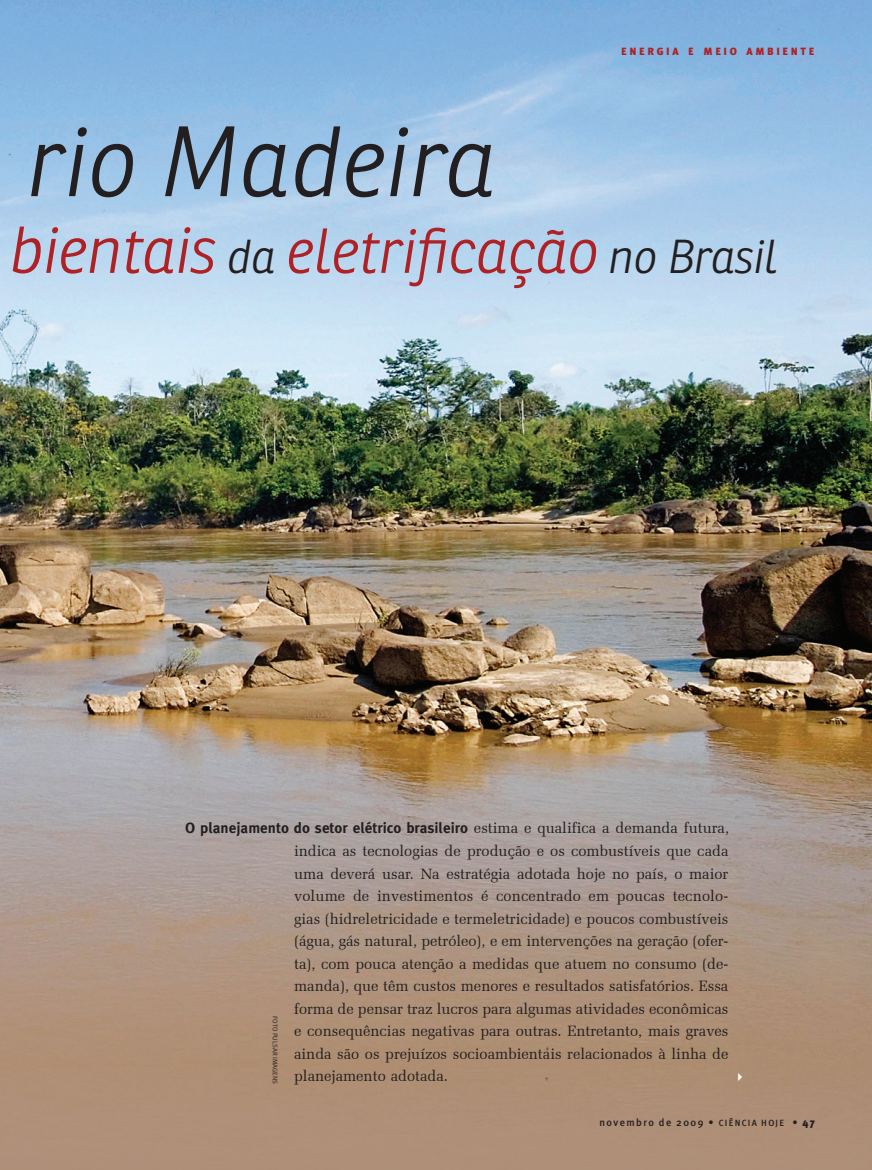
<style>
.page{position:relative;width:872px;height:1170px;background:#fff}
.page>*{position:absolute;margin:0;border:0;box-sizing:border-box;transform-origin:0 0}
.t1{font:italic 300 96.9px "Ronnia";color:#231f20}
.t2{font:italic 300 61.8px "Ronnia";letter-spacing:-.01em;color:#ae2226}
._1º_parágrafo{font:15px/22.5px "Zapf Elliptical 711 BT";color:#231f20;text-align:justify}
.t3{font:500 10.5px "Meta Plus";letter-spacing:.135em;color:#231f20}
.Retranquinha{font:900 10.5px "Meta Plus";letter-spacing:.25em;color:#ae2226}
.Crédito{font:6.75px "Meta Plus Normal";letter-spacing:.005em;color:#231f20}
.s1{font-size:64.35px}
.s2{font-size:46.35px;color:#231f20}
.s3{font-family:"Meta Plus";font-weight:700}
.s4{font-size:9px}
.s5{font-weight:900}
</style>
<div class="page">
<img style="left:0;top:0;width:872px;height:1169px">
<svg style="left:738px;top:1072px;width:4px;height:8px"></svg>
<p class="Retranquinha" style="left:621px;top:45px;width:195px">ENERGIA E MEIO AMBIENTE</p>
<h1 class="t1" style="left:24px;top:102px;width:471px">rio Madeira</h1>
<h2 class="t2" style="left:8px;top:213px;width:770px"><span class="s1">bientais</span> <span class="s2">da</span> eletrificação <span class="s2">no Brasil</span></h2>
<p class="_1º_parágrafo" style="left:294px;top:816px;width:436px;text-indent:-109px"><span class="s3">O planejamento do setor elétrico brasileiro</span> estima e qualifica a demanda futura, indica as tecnologias de produção e os combustíveis que cada uma deverá usar. Na estratégia adotada hoje no país, o maior volume de investimentos é concentrado em poucas tecnolo&shy;gias (hidreletricidade e termeletricidade) e poucos combustíveis (água, gás natural, petróleo), e em intervenções na geração (ofer&shy;ta), com pouca atenção a medidas que atuem no consumo (de&shy;manda), que têm custos menores e resultados satisfatórios. Essa forma de pensar traz lucros para algumas atividades econômicas e consequências negativas para outras. Entretanto, mais graves ainda são os prejuízos socioambientais relacionados à linha de planejamento adotada.</p>
<p class="Crédito" style="left:279px;top:1016px;width:69px;rotate:90deg">foto pulsar imagens</p>
<p class="t3" style="left:599px;top:1115px;width:217px">novembro de 2009 • <span class="s4">Ciência Hoje</span> • <span class="s5">47</span></p>
</div>
